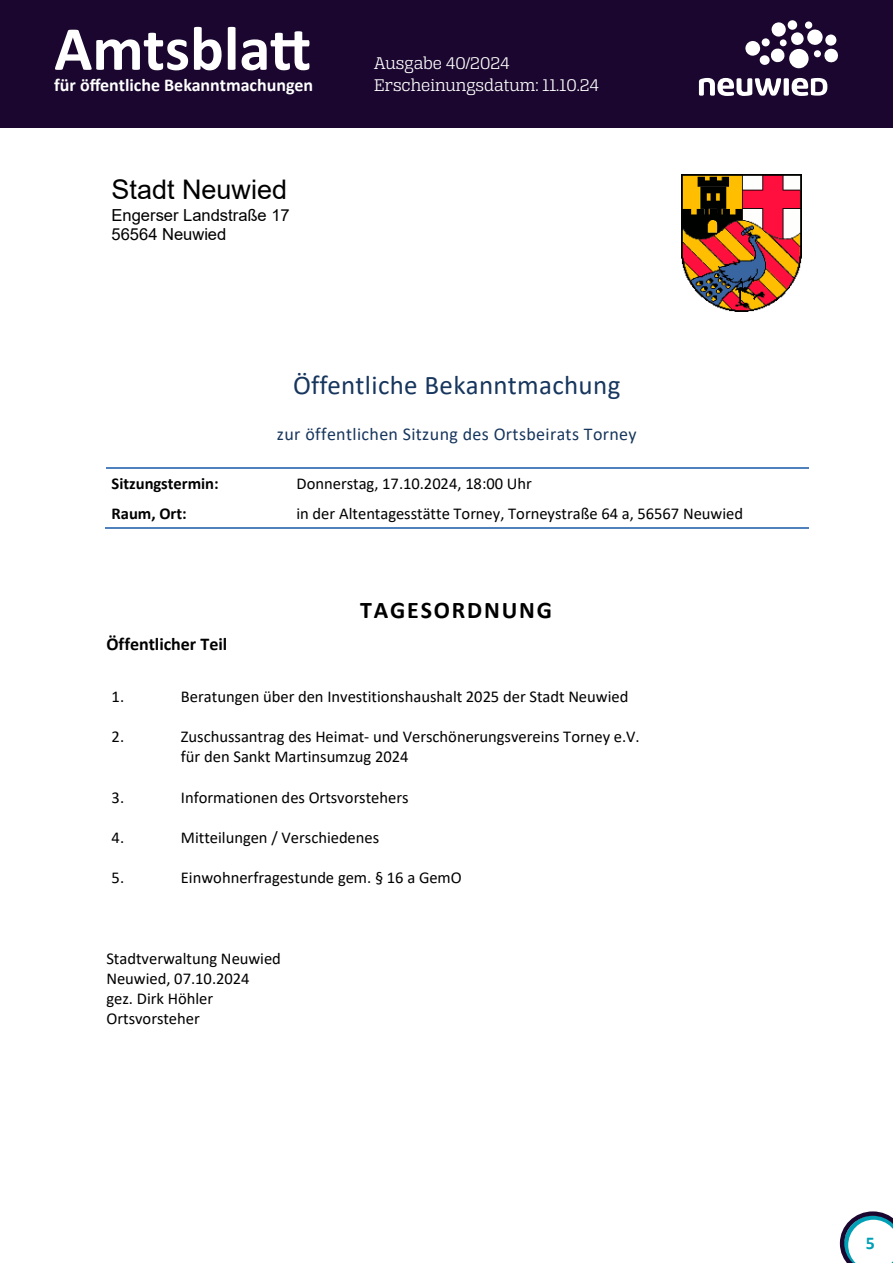
<style>
.page{position:relative;width:893px;height:1263px;background:#fff}
.page>*{position:absolute;margin:0;border:0;box-sizing:border-box;transform-origin:0 0}
.t1{font:700 63px "Calibri";color:#fff}
.t2{font:27px "Calibri";letter-spacing:.015em;color:#17365d}
.t3{font:27px "Arial";color:#000}
.t4{font:700 24px "Calibri";letter-spacing:.075em;color:#000}
.t5{font:18px "Calibri";letter-spacing:.02em;color:#17365d}
.t6{font:18px/21.6px "Alianza Slab 300";color:#fff}
.t7{font:700 18px "Calibri";color:#fff}
.t8{font:700 18px "Calibri";color:#000}
.t9{font:700 18px "Calibri";color:#00a0b6}
.t10{font:16.5px/20.1px "Calibri";color:#000}
.t11{font:16.5px/19px "Arial";color:#000}
.t12{font:700 16.5px "Calibri";color:#000}
</style>
<div class="page">
<svg style="left:840px;top:1211px;width:53px;height:52px"></svg>
<div style="left:0;top:0;width:893px;height:128px;background:#1a062e"></div>
<svg style="left:745px;top:22px;width:93px;height:47px"></svg>
<div style="left:787px;top:20px;width:10px;height:10px;background:#fff;border-radius:50%"></div>
<svg style="left:699px;top:78px;width:128px;height:18px"></svg>
<hr style="left:106px;top:468px;width:185px;height:1px;background:#4f81bd">
<hr style="left:293px;top:468px;width:515px;height:1px;background:#4f81bd">
<hr style="left:105px;top:528px;width:186px;height:1px;background:#4f81bd">
<hr style="left:292px;top:528px;width:516px;height:1px;background:#4f81bd">
<img style="left:681px;top:174px;width:121px;height:137px">
<h1 class="t1" style="left:54px;top:4px;width:258px">Amtsblatt</h1>
<p class="t7" style="left:54px;top:73px;width:260px">für öffentliche Bekanntmachungen</p>
<h2 class="t3" style="left:112px;top:171px;width:177px">Stadt Neuwied</h2>
<p class="t11" style="left:112px;top:205px;width:180px">Engerser Landstraße 17<br>56564 Neuwied</p>
<p class="t6" style="left:374px;top:53px;width:227px">Ausgabe 40/2024<br>Erscheinungsdatum: 11.10.24</p>
<h2 class="t2" style="left:293px;top:366px;width:329px">Öffentliche Bekanntmachung</h2>
<p class="t5" style="left:277px;top:422px;width:361px">zur öffentlichen Sitzung des Ortsbeirats Torney</p>
<p class="t12" style="left:112px;top:472px;width:109px">Sitzungstermin:</p>
<p class="t10" style="left:296px;top:473px;width:237px">Donnerstag, 17.10.2024, 18:00 Uhr</p>
<p class="t12" style="left:112px;top:501px;width:77px">Raum, Ort:</p>
<p class="t10" style="left:296px;top:503px;width:448px">in der Altentagesstätte Torney, Torneystraße 64 a, 56567 Neuwied</p>
<p class="t8" style="left:106px;top:632px;width:122px">Öffentlicher Teil</p>
<h3 class="t4" style="left:360px;top:593px;width:193px">TAGESORDNUNG</h3>
<p class="t10" style="left:112px;top:686px;width:14px">1.</p>
<p class="t10" style="left:181px;top:686px;width:449px">Beratungen über den Investitionshaushalt 2025 der Stadt Neuwied</p>
<p class="t10" style="left:112px;top:726px;width:14px">2.</p>
<p class="t10" style="left:181px;top:726px;width:460px">Zuschussantrag des Heimat- und Verschönerungsvereins Torney e.V. für den Sankt Martinsumzug 2024</p>
<p class="t10" style="left:112px;top:787px;width:14px">3.</p>
<p class="t10" style="left:181px;top:787px;width:229px">Informationen des Ortsvorstehers</p>
<p class="t10" style="left:112px;top:827px;width:14px">4.</p>
<p class="t10" style="left:181px;top:827px;width:200px">Mitteilungen / Verschiedenes</p>
<p class="t10" style="left:112px;top:867px;width:14px">5.</p>
<p class="t10" style="left:181px;top:867px;width:282px">Einwohnerfragestunde gem. § 16 a GemO</p>
<p class="t10" style="left:106px;top:948px;width:176px">Stadtverwaltung Neuwied<br>Neuwied, 07.10.2024<br>gez. Dirk Höhler<br>Ortsvorsteher</p>
<p class="t9" style="left:866px;top:1230px;width:11px">5</p>
</div>
